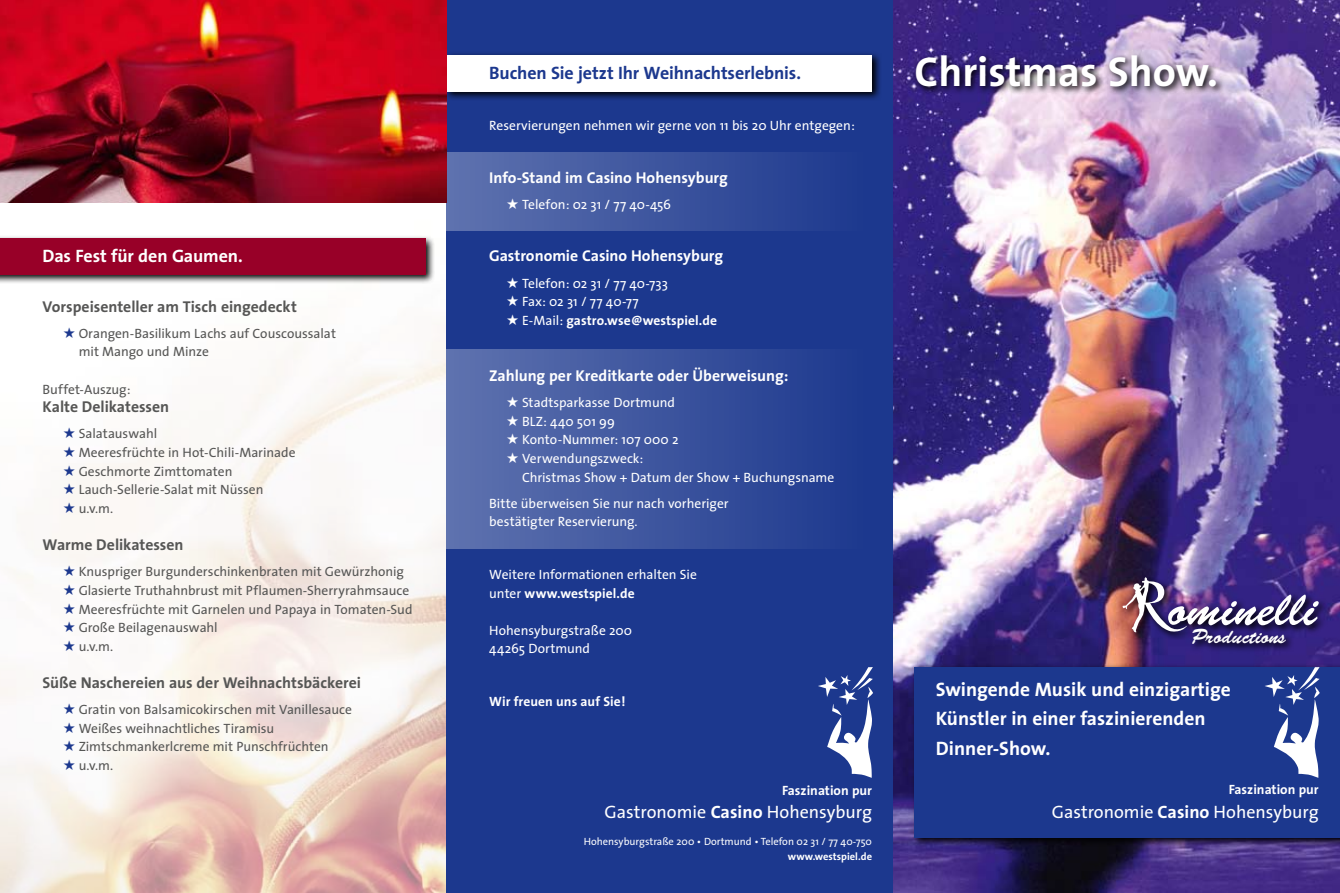
<style>
.page{position:relative;width:1340px;height:893px;background:#fff}
.page>*{position:absolute;margin:0;border:0;box-sizing:border-box;transform-origin:0 0}
.t1{font:700 42px "The Sans";color:#fff}
.t2{font:20.55px "Brush Script Std";color:#fff}
.t3{font:700 19.5px/29.4px "The Sans";color:#fff}
.t4{font:18px "The Sans";color:#fff}
.t5{font:700 18px "The Sans";letter-spacing:-.005em;color:#1c388e}
.t6{font:700 18px "The Sans";letter-spacing:-.01em;color:#fff}
.t7{font:700 15.75px "The Sans";color:#565655}
.t8{font:700 15.75px "The Sans";color:#fff}
.t9{font:13.5px/18.6px "The Sans";color:#565655}
.t10{font:13.5px/18.6px "The Sans";color:#fff}
.t11{font:700 13.5px "The Sans";color:#fff}
.t12{font:10.5px "The Sans";color:#fff}
.t13{font:700 10.5px "The Sans";color:#fff}
.s1{font-family:"Button Button AOE";color:#1c388e}
.s2{font-family:"Button Button AOE"}
.s3{font-weight:700}
</style>
<div class="page">
<img style="left:0;top:324px;width:446px;height:569px">
<svg style="left:0;top:236px;width:434px;height:48px"></svg>
<div style="left:0;top:239px;width:425px;height:36px;background:#980028"></div>
<div style="left:446px;top:0;width:447px;height:893px;background:#1c388e"></div>
<svg style="left:818px;top:667px;width:55px;height:111px"></svg>
<svg style="left:446px;top:51px;width:434px;height:50px"></svg>
<div style="left:446px;top:55px;width:426px;height:36px;background:#fff"></div>
<div style="left:446px;top:152px;width:425px;height:79px;background:linear-gradient(to right,#5f73af,#1c388e)"></div>
<div style="left:446px;top:350px;width:425px;height:199px;background:linear-gradient(to right,#5f73af,#1c388e)"></div>
<img style="left:0;top:0;width:446px;height:203px">
<img style="left:893px;top:0;width:446px;height:893px">
<svg style="left:910px;top:663px;width:429px;height:184px;background:#2c2258"></svg>
<div style="left:914px;top:667px;width:425px;height:170px;background:#1c388e"></div>
<img style="left:912px;top:51px;width:313px;height:45px">
<svg style="left:1265px;top:667px;width:54px;height:111px"></svg>
<svg style="left:1118px;top:573px;width:209px;height:67px;background:#4f3477"></svg>
<img style="left:1122px;top:577px;width:196px;height:57px">
<svg style="left:1188px;top:625px;width:106px;height:28px;background:#261a64"></svg>
<h3 class="t6" style="left:43px;top:241px;width:202px">Das Fest für den Gaumen.</h3>
<p class="t7" style="left:43px;top:293px;width:256px">Vorspeisenteller am Tisch eingedeckt</p>
<p class="t9" style="left:79px;top:324px;width:259px;text-indent:-15px"><span class="s1">Z</span> Orangen-Basilikum Lachs auf Couscoussalat mit Mango und Minze</p>
<p class="t9" style="left:43px;top:379px;width:89px">Buffet-Auszug:</p>
<p class="t7" style="left:43px;top:394px;width:128px">Kalte Delikatessen</p>
<p class="t9" style="left:64px;top:424px;width:233px"><span class="s1">Z</span> Salatauswahl<br><span class="s1">Z</span> Meeresfrüchte in Hot-Chili-Marinade<br><span class="s1">Z</span> Geschmorte Zimttomaten<br><span class="s1">Z</span> Lauch-Sellerie-Salat mit Nüssen<br><span class="s1">Z</span> u.v.m.</p>
<p class="t7" style="left:43px;top:532px;width:143px">Warme Delikatessen</p>
<p class="t9" style="left:64px;top:562px;width:350px"><span class="s1">Z</span> Knuspriger Burgunderschinkenbraten mit Gewürzhonig <span class="s1">Z</span> Glasierte Truthahnbrust mit Pflaumen-Sherryrahmsauce <span class="s1">Z</span> Meeresfrüchte mit Garnelen und Papaya in Tomaten-Sud <span class="s1">Z</span> Große Beilagenauswahl<br><span class="s1">Z</span> u.v.m.</p>
<p class="t7" style="left:43px;top:669px;width:320px">Süße Naschereien aus der Weihnachtsbäckerei</p>
<p class="t9" style="left:64px;top:700px;width:290px"><span class="s1">Z</span> Gratin von Balsamicokirschen mit Vanillesauce <span class="s1">Z</span> Weißes weihnachtliches Tiramisu<br><span class="s1">Z</span> Zimtschmankerlcreme mit Punschfrüchten<br><span class="s1">Z</span> u.v.m.</p>
<h3 class="t5" style="left:489px;top:58px;width:313px">Buchen Sie jetzt Ihr Weihnachtserlebnis.</h3>
<p class="t10" style="left:489px;top:116px;width:367px">Reservierungen nehmen wir gerne von 11 bis 20 Uhr entgegen:</p>
<p class="t8" style="left:489px;top:164px;width:240px">Info-Stand im Casino Hohensyburg</p>
<p class="t10" style="left:507px;top:195px;width:165px"><span class="s2">Z</span> Telefon: 02 31 / 77 40-456</p>
<p class="t8" style="left:489px;top:243px;width:235px">Gastronomie Casino Hohensyburg</p>
<p class="t10" style="left:507px;top:273px;width:211px"><span class="s2">Z</span> Telefon: 02 31 / 77 40-733<br><span class="s2">Z</span> Fax: 02 31 / 77 40-77<br><span class="s2">Z</span> E-Mail: <span class="s3">gastro.wse@westspiel.de</span></p>
<p class="t8" style="left:489px;top:362px;width:301px">Zahlung per Kreditkarte oder Überweisung:</p>
<p class="t10" style="left:507px;top:393px;width:173px"><span class="s2">Z</span> Stadtsparkasse Dortmund<br><span class="s2">Z</span> BLZ: 440 501 99<br><span class="s2">Z</span> Konto-Nummer: 107 000 2<br><span class="s2">Z</span> Verwendungszweck:</p>
<p class="t10" style="left:489px;top:463px;width:346px;line-height:26.2px;text-indent:33px">Christmas Show + Datum der Show + Buchungsname<br>Bitte überweisen Sie nur nach vorheriger</p>
<p class="t10" style="left:489px;top:512px;width:150px">bestätigter Reservierung.</p>
<p class="t10" style="left:489px;top:565px;width:209px">Weitere Informationen erhalten Sie unter <span class="s3">www.westspiel.de</span></p>
<p class="t10" style="left:489px;top:620px;width:144px">Hohensyburgstraße 200<br>44265 Dortmund</p>
<p class="t11" style="left:489px;top:690px;width:138px">Wir freuen uns auf Sie!</p>
<p class="t11" style="left:782px;top:779px;width:91px">Faszination pur</p>
<h3 class="t4" style="left:604px;top:797px;width:269px">Gastronomie <span class="s3">Casino</span> Hohensyburg</h3>
<p class="t12" style="left:583px;top:832px;width:290px">Hohensyburgstraße 200 • Dortmund • Telefon 02 31 / 77 40-750</p>
<p class="t13" style="left:788px;top:847px;width:86px">www.westspiel.de</p>
<h1 class="t1" style="left:914px;top:36px;width:305px">Christmas Show.</h1>
<h2 class="t2" style="left:1191px;top:625px;width:96px">Productions</h2>
<h3 class="t3" style="left:935px;top:674px;width:296px">Swingende Musik und einzigartige<br>Künstler in einer faszinierenden<br>Dinner-Show.</h3>
<p class="t11" style="left:1228px;top:778px;width:91px">Faszination pur</p>
<h3 class="t4" style="left:1051px;top:797px;width:268px">Gastronomie <span class="s3">Casino</span> Hohensyburg</h3>
</div>
